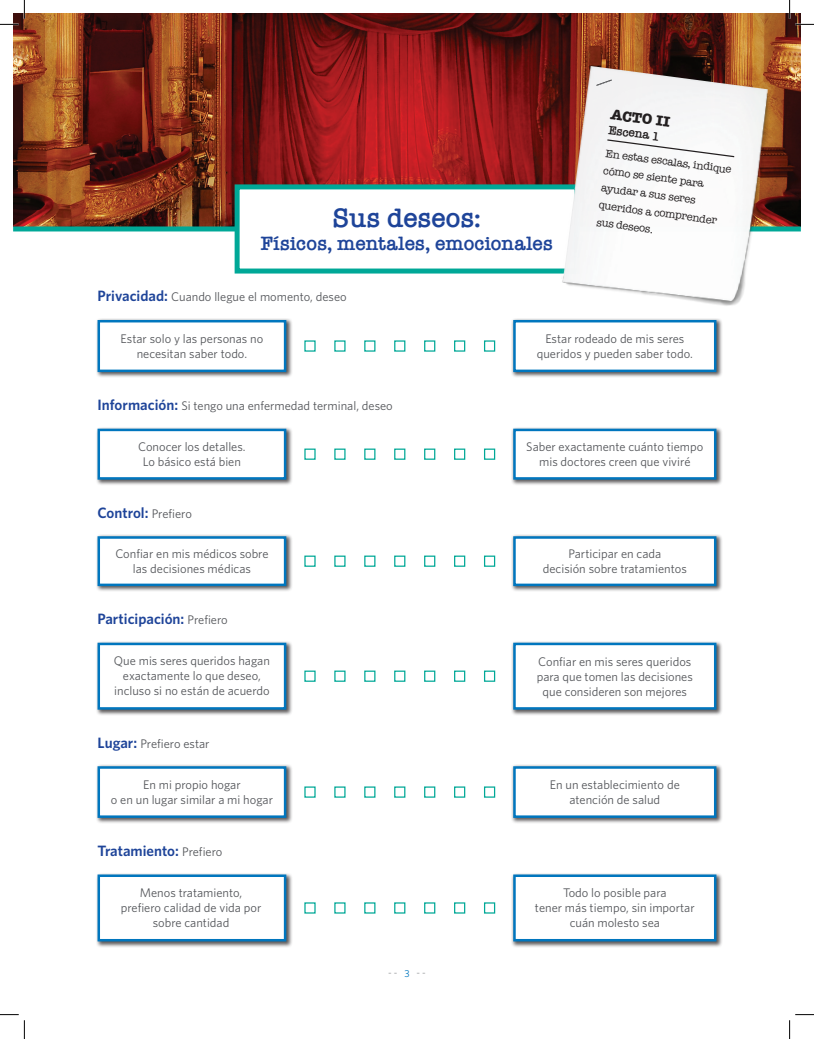
<style>
.page{position:relative;width:814px;height:1039px;background:#fff}
.page>*{position:absolute;margin:0;border:0;box-sizing:border-box;transform-origin:0 0}
.t1{font:600 27.5px "American Typewriter";color:#1e4499}
.t2{font:600 20px "American Typewriter";color:#1e4499}
.t3{font:600 15px "Whitney";color:#1e4499}
.t4{font:700 14.88px "American Typewriter";color:#231f20}
.t5{font:12.5px/15px "Whitney";color:#54565a;text-align:center}
.t6{font:600 12.38px "American Typewriter";color:#231f20}
.t7{font:11.25px/17.5px "American Typewriter";color:#231f20}
.t8{font:10px "Whitney";color:#939598}
.s1{font-weight:600;font-size:15px;color:#1e4499}
.s2{font-weight:400;font-size:12.5px;color:#54565a}
.s3{color:#0076be}
</style>
<div class="page">
<img style="left:13px;top:13px;width:788px;height:213px">
<div style="left:13px;top:226px;width:788px;height:5px;background:#00a897"></div>
<div style="left:235px;top:184px;width:344px;height:89px;background:#fff;border:5px solid #00a897"></div>
<svg style="left:304px;top:340px;width:12px;height:12px"></svg>
<svg style="left:334px;top:340px;width:11px;height:12px"></svg>
<div style="left:364px;top:340px;width:11px;height:12px;background:#fff;border:1px solid #00a897"></div>
<div style="left:394px;top:340px;width:11px;height:12px;background:#fff;border:1px solid #00a897"></div>
<div style="left:424px;top:340px;width:11px;height:12px;background:#fff;border:1px solid #00a897"></div>
<div style="left:454px;top:340px;width:11px;height:12px;background:#fff;border:1px solid #00a897"></div>
<div style="left:484px;top:340px;width:11px;height:12px;background:#fff;border:1px solid #00a897"></div>
<div style="left:95px;top:318px;width:197px;height:60px;background:#231f20;opacity:.75"></div>
<div style="left:98px;top:320px;width:188px;height:52px;background:#fff;border:2px solid #0076be"></div>
<div style="left:511px;top:318px;width:211px;height:60px;background:#231f20;opacity:.75"></div>
<div style="left:513px;top:320px;width:203px;height:52px;background:#fff;border:2px solid #0076be"></div>
<div style="left:304px;top:448px;width:12px;height:12px;background:#fff;border:1px solid #00a897"></div>
<div style="left:334px;top:448px;width:11px;height:12px;background:#fff;border:1px solid #00a897"></div>
<div style="left:364px;top:448px;width:11px;height:12px;background:#fff;border:1px solid #00a897"></div>
<div style="left:394px;top:448px;width:11px;height:12px;background:#fff;border:1px solid #00a897"></div>
<div style="left:424px;top:448px;width:11px;height:12px;background:#fff;border:1px solid #00a897"></div>
<div style="left:454px;top:448px;width:11px;height:12px;background:#fff;border:1px solid #00a897"></div>
<div style="left:484px;top:448px;width:11px;height:12px;background:#fff;border:1px solid #00a897"></div>
<div style="left:95px;top:426px;width:197px;height:60px;background:#231f20;opacity:.75"></div>
<div style="left:98px;top:429px;width:188px;height:51px;background:#fff;border:2px solid #0076be"></div>
<div style="left:511px;top:426px;width:211px;height:60px;background:#231f20;opacity:.75"></div>
<div style="left:513px;top:429px;width:203px;height:51px;background:#fff;border:2px solid #0076be"></div>
<div style="left:304px;top:555px;width:12px;height:12px;background:#fff;border:1px solid #00a897"></div>
<div style="left:334px;top:555px;width:11px;height:12px;background:#fff;border:1px solid #00a897"></div>
<div style="left:364px;top:555px;width:11px;height:12px;background:#fff;border:1px solid #00a897"></div>
<div style="left:394px;top:555px;width:11px;height:12px;background:#fff;border:1px solid #00a897"></div>
<div style="left:424px;top:555px;width:11px;height:12px;background:#fff;border:1px solid #00a897"></div>
<div style="left:454px;top:555px;width:11px;height:12px;background:#fff;border:1px solid #00a897"></div>
<div style="left:484px;top:555px;width:11px;height:12px;background:#fff;border:1px solid #00a897"></div>
<div style="left:95px;top:534px;width:197px;height:58px;background:#231f20;opacity:.75"></div>
<div style="left:98px;top:536px;width:188px;height:50px;background:#fff;border:2px solid #0076be"></div>
<div style="left:511px;top:534px;width:211px;height:58px;background:#231f20;opacity:.75"></div>
<div style="left:513px;top:536px;width:203px;height:50px;background:#fff;border:2px solid #0076be"></div>
<div style="left:304px;top:670px;width:12px;height:12px;background:#fff;border:1px solid #00a897"></div>
<div style="left:334px;top:670px;width:11px;height:12px;background:#fff;border:1px solid #00a897"></div>
<div style="left:364px;top:670px;width:11px;height:12px;background:#fff;border:1px solid #00a897"></div>
<div style="left:394px;top:670px;width:11px;height:12px;background:#fff;border:1px solid #00a897"></div>
<div style="left:424px;top:670px;width:11px;height:12px;background:#fff;border:1px solid #00a897"></div>
<div style="left:454px;top:670px;width:11px;height:12px;background:#fff;border:1px solid #00a897"></div>
<div style="left:484px;top:670px;width:11px;height:12px;background:#fff;border:1px solid #00a897"></div>
<div style="left:95px;top:640px;width:197px;height:76px;background:#231f20;opacity:.75"></div>
<div style="left:98px;top:643px;width:188px;height:67px;background:#fff;border:2px solid #0076be"></div>
<div style="left:511px;top:640px;width:211px;height:76px;background:#231f20;opacity:.75"></div>
<div style="left:513px;top:643px;width:203px;height:67px;background:#fff;border:2px solid #0076be"></div>
<svg style="left:304px;top:786px;width:12px;height:12px"></svg>
<svg style="left:334px;top:786px;width:11px;height:12px"></svg>
<div style="left:364px;top:786px;width:11px;height:12px;background:#fff;border:1px solid #00a897"></div>
<div style="left:394px;top:786px;width:11px;height:12px;background:#fff;border:1px solid #00a897"></div>
<div style="left:424px;top:786px;width:11px;height:12px;background:#fff;border:1px solid #00a897"></div>
<div style="left:454px;top:786px;width:11px;height:12px;background:#fff;border:1px solid #00a897"></div>
<div style="left:484px;top:786px;width:11px;height:12px;background:#fff;border:1px solid #00a897"></div>
<div style="left:95px;top:764px;width:197px;height:60px;background:#231f20;opacity:.75"></div>
<div style="left:98px;top:766px;width:188px;height:52px;background:#fff;border:2px solid #0076be"></div>
<div style="left:511px;top:764px;width:211px;height:60px;background:#231f20;opacity:.75"></div>
<div style="left:513px;top:766px;width:203px;height:52px;background:#fff;border:2px solid #0076be"></div>
<svg style="left:304px;top:902px;width:12px;height:11px"></svg>
<svg style="left:334px;top:902px;width:11px;height:11px"></svg>
<div style="left:364px;top:902px;width:11px;height:11px;background:#fff;border:1px solid #00a897"></div>
<div style="left:394px;top:902px;width:11px;height:11px;background:#fff;border:1px solid #00a897"></div>
<div style="left:424px;top:902px;width:11px;height:11px;background:#fff;border:1px solid #00a897"></div>
<div style="left:454px;top:902px;width:11px;height:11px;background:#fff;border:1px solid #00a897"></div>
<div style="left:484px;top:902px;width:11px;height:11px;background:#fff;border:1px solid #00a897"></div>
<div style="left:95px;top:872px;width:197px;height:75px;background:#231f20;opacity:.75"></div>
<div style="left:98px;top:874px;width:188px;height:67px;background:#fff;border:2px solid #0076be"></div>
<div style="left:511px;top:872px;width:211px;height:75px;background:#231f20;opacity:.75"></div>
<div style="left:513px;top:874px;width:203px;height:67px;background:#fff;border:2px solid #0076be"></div>
<img style="left:560px;top:66px;width:216px;height:240px">
<svg style="left:596px;top:79px;width:16px;height:7px"></svg>
<svg style="left:606px;top:139px;width:129px;height:19px"></svg>
<svg style="left:0;top:0;width:25px;height:25px"></svg>
<svg style="left:0;top:1014px;width:25px;height:25px"></svg>
<svg style="left:789px;top:0;width:25px;height:25px"></svg>
<svg style="left:789px;top:1014px;width:25px;height:25px"></svg>
<p class="t4" style="left:612px;top:102px;width:61px;rotate:7deg">ACTO II</p>
<p class="t6" style="left:610px;top:120px;width:53px;rotate:7deg">Escena 1</p>
<p class="t7" style="left:607px;top:143px;width:128px;rotate:8deg">En estas escalas, indique cómo se siente para ayudar a sus seres queridos a comprender sus deseos.</p>
<h1 class="t1" style="left:332px;top:197px;width:150px">Sus deseos:</h1>
<h2 class="t2" style="left:261px;top:228px;width:294px">Físicos, mentales, emocionales</h2>
<p class="t5" style="left:98px;top:289px;width:251px"><span class="s1">Privacidad:</span> Cuando llegue el momento, deseo</p>
<p class="t5" style="left:121px;top:331px;width:144px">Estar solo y las personas no necesitan saber todo.</p>
<p class="t5" style="left:537px;top:331px;width:158px">Estar rodeado de mis seres queridos y pueden saber todo.</p>
<p class="t5" style="left:98px;top:398px;width:297px"><span class="s1">Información:</span> Si tengo una enfermedad terminal, deseo</p>
<p class="t5" style="left:138px;top:439px;width:109px">Conocer los detalles.<br>Lo básico está bien</p>
<p class="t5" style="left:526px;top:439px;width:178px">Saber exactamente cuánto tiempo mis doctores creen que viviré</p>
<p class="t3" style="left:98px;top:503px;width:96px">Control: <span class="s2">Prefiero</span></p>
<p class="t5" style="left:115px;top:546px;width:155px">Confiar en mis médicos sobre las decisiones médicas</p>
<p class="t5" style="left:543px;top:546px;width:145px">Participar en cada<br>decisión sobre tratamientos</p>
<p class="t3" style="left:98px;top:610px;width:132px">Participación: <span class="s2">Prefiero</span></p>
<p class="t5" style="left:114px;top:653px;width:157px">Que mis seres queridos hagan exactamente lo que deseo, incluso si no están de acuerdo</p>
<p class="t5" style="left:537px;top:653px;width:158px">Confiar en mis seres queridos para que tomen las decisiones que consideren son mejores</p>
<p class="t5" style="left:98px;top:735px;width:114px"><span class="s1">Lugar:</span> Prefiero estar</p>
<p class="t5" style="left:111px;top:777px;width:163px">En mi propio hogar<br>o en un lugar similar a mi hogar</p>
<p class="t5" style="left:550px;top:777px;width:131px">En un establecimiento de atención de salud</p>
<p class="t3" style="left:98px;top:841px;width:126px">Tratamiento: <span class="s2">Prefiero</span></p>
<p class="t5" style="left:121px;top:885px;width:142px">Menos tratamiento, prefiero calidad de vida por sobre cantidad</p>
<p class="t5" style="left:535px;top:885px;width:161px">Todo lo posible para<br>tener más tiempo, sin importar cuán molesto sea</p>
<p class="t8" style="left:388px;top:966px;width:39px">- - <span class="s3">3</span> - -</p>
</div>
